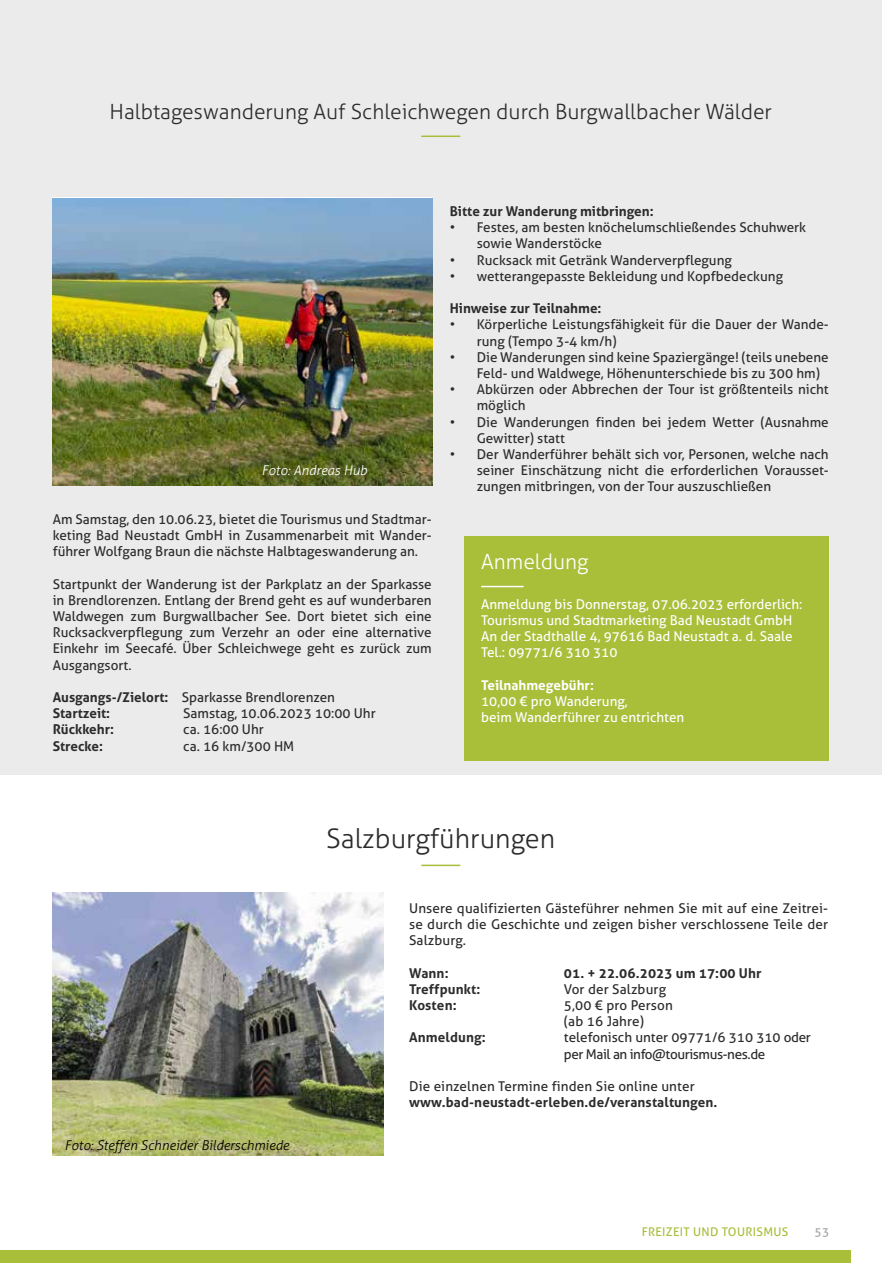
<style>
.page{position:relative;width:893px;height:1263px;background:#fff}
.page>*{position:absolute;margin:0;border:0;box-sizing:border-box;transform-origin:0 0}
.t1{font:300 27px "Aller";color:#2c2c2c}
.t2{font:300 21px "Aller";color:#2c2c2c}
.t3{font:300 21px "Aller";color:#fff}
.t4{font:13.5px/16.2px "Aller";color:#2c2c2c}
.t5{font:700 13.5px/16.2px "Aller";color:#2c2c2c}
.t6{font:13.5px/16.2px "Aller";color:#fff}
.t7{font:13.5px/16.2px "Aller";letter-spacing:-.03em;color:#2c2c2c}
.t8{font:italic 300 13.5px "Aller";color:#000}
.t9{font:700 13.5px "Aller";color:#fff}
.t10{font:italic 300 13.5px "Aller";color:#fff}
.t11{font:12px "Aller";letter-spacing:.025em;color:#a9be39}
.t12{font:12px "Aller";color:#a3a3a3}
.s1{font-weight:400}
</style>
<div class="page">
<div style="left:0;top:0;width:881px;height:774px;background:#ebebeb"></div>
<hr style="left:421px;top:136px;width:39px;height:1px;background:#a9be39">
<div style="left:464px;top:536px;width:364px;height:224px;background:#a9be39"></div>
<hr style="left:481px;top:586px;width:43px;height:1px;background:#fff">
<img style="left:53px;top:198px;width:379px;height:287px">
<img style="left:52px;top:893px;width:332px;height:263px">
<hr style="left:421px;top:865px;width:39px;height:1px;background:#a9be39">
<div style="left:0;top:1250px;width:850px;height:13px;background:#a9be39"></div>
<h2 class="t2" style="left:109px;top:99px;width:664px">Halbtageswanderung Auf Schleichwegen durch Burgwallbacher Wälder</h2>
<p class="t10" style="left:261px;top:462px;width:107px">Foto: Andreas Hub</p>
<p class="t4" style="left:53px;top:511px;width:380px;text-align:justify">Am Samstag, den 10.06.23, bietet die Tourismus und Stadtmar&shy;keting Bad Neustadt GmbH in Zusammenarbeit mit Wander&shy;führer Wolfgang Braun die nächste Halbtageswanderung an.</p>
<p class="t4" style="left:53px;top:576px;width:380px;text-align:justify">Startpunkt der Wanderung ist der Parkplatz an der Sparkasse in Brendlorenzen. Entlang der Brend geht es auf wunderbaren Waldwegen zum Burgwallbacher See. Dort bietet sich eine Rucksackverpflegung zum Verzehr an oder eine alternative Einkehr im Seecafé. Über Schleichwege geht es zurück zum Ausgangsort.</p>
<p class="t5" style="left:53px;top:689px;width:284px">Ausgangs-/Zielort: <span class="s1">Sparkasse Brendlorenzen<br></span>Startzeit:</p>
<p class="t4" style="left:183px;top:705px;width:194px">Samstag, 10.06.2023 10:00 Uhr</p>
<p class="t5" style="left:53px;top:721px;width:63px">Rückkehr:</p>
<p class="t4" style="left:183px;top:721px;width:82px">ca. 16:00 Uhr</p>
<p class="t5" style="left:53px;top:738px;width:52px">Strecke:</p>
<p class="t4" style="left:183px;top:738px;width:113px">ca. 16 km/300 HM</p>
<p class="t5" style="left:450px;top:203px;width:205px">Bitte zur Wanderung mitbringen:</p>
<p class="t4" style="left:477px;top:219px;width:331px;text-indent:-27px">• Festes, am besten knöchelumschließendes Schuhwerk sowie Wanderstöcke</p>
<p class="t4" style="left:450px;top:252px;width:284px">• Rucksack mit Getränk Wanderverpflegung</p>
<p class="t4" style="left:450px;top:268px;width:335px">• wetterangepasste Bekleidung und Kopfbedeckung</p>
<p class="t5" style="left:450px;top:300px;width:153px">Hinweise zur Teilnahme:</p>
<p class="t4" style="left:477px;top:316px;width:353px;text-indent:-27px">• Körperliche Leistungsfähigkeit für die Dauer der Wande&shy;rung (Tempo 3-4 km/h)</p>
<p class="t4" style="left:477px;top:349px;width:353px;text-indent:-27px">• Die Wanderungen sind keine Spaziergänge! (teils unebene<br>Feld- und Waldwege, Höhenunterschiede bis zu 300 hm)</p>
<p class="t4" style="left:477px;top:381px;width:353px;text-indent:-27px">• Abkürzen oder Abbrechen der Tour ist größtenteils nicht möglich</p>
<p class="t4" style="left:477px;top:414px;width:353px;text-indent:-27px">• Die Wanderungen finden bei jedem Wetter (Ausnahme<br>Gewitter) statt</p>
<p class="t4" style="left:477px;top:446px;width:353px;text-align:justify;text-indent:-27px">• Der Wanderführer behält sich vor, Personen, welche nach seiner Einschätzung nicht die erforderlichen Vorausset&shy;zungen mitbringen, von der Tour auszuschließen</p>
<h2 class="t3" style="left:481px;top:548px;width:109px">Anmeldung</h2>
<p class="t6" style="left:481px;top:596px;width:323px">Anmeldung bis Donnerstag, 07.06.2023 erforderlich:<br>Tourismus und Stadtmarketing Bad Neustadt GmbH An der Stadthalle 4, 97616 Bad Neustadt a. d. Saale Tel.: 09771/6 310 310</p>
<p class="t9" style="left:481px;top:677px;width:114px">Teilnahmegebühr:</p>
<p class="t6" style="left:481px;top:693px;width:205px">10,00 € pro Wanderung,<br>beim Wanderführer zu entrichten</p>
<h1 class="t1" style="left:326px;top:822px;width:231px">Salzburgführungen</h1>
<p class="t8" style="left:65px;top:1136px;width:226px">Foto: Steffen Schneider Bilderschmiede</p>
<p class="t4" style="left:409px;top:900px;width:420px;text-align:justify">Unsere qualifizierten Gästeführer nehmen Sie mit auf eine Zeitrei&shy;se durch die Geschichte und zeigen bisher verschlossene Teile der Salzburg.</p>
<p class="t5" style="left:409px;top:964px;width:41px">Wann:</p>
<p class="t5" style="left:564px;top:964px;width:199px">01. + 22.06.2023 um 17:00 Uhr</p>
<p class="t5" style="left:409px;top:981px;width:73px">Treffpunkt:</p>
<p class="t4" style="left:564px;top:981px;width:104px">Vor der Salzburg</p>
<p class="t5" style="left:409px;top:997px;width:49px">Kosten:</p>
<p class="t4" style="left:564px;top:997px;width:111px">5,00 € pro Person (ab 16 Jahre)</p>
<p class="t5" style="left:409px;top:1029px;width:78px">Anmeldung:</p>
<p class="t7" style="left:564px;top:1029px;width:249px">telefonisch unter 09771/6 310 310 oder per Mail an info@tourismus-nes.de</p>
<p class="t4" style="left:409px;top:1078px;width:287px">Die einzelnen Termine finden Sie online unter</p>
<p class="t5" style="left:409px;top:1094px;width:310px">www.bad-neustadt-erleben.de/veranstaltungen.</p>
<p class="t11" style="left:642px;top:1224px;width:148px">FREIZEIT UND TOURISMUS</p>
<p class="t12" style="left:814px;top:1224px;width:16px">53</p>
</div>
